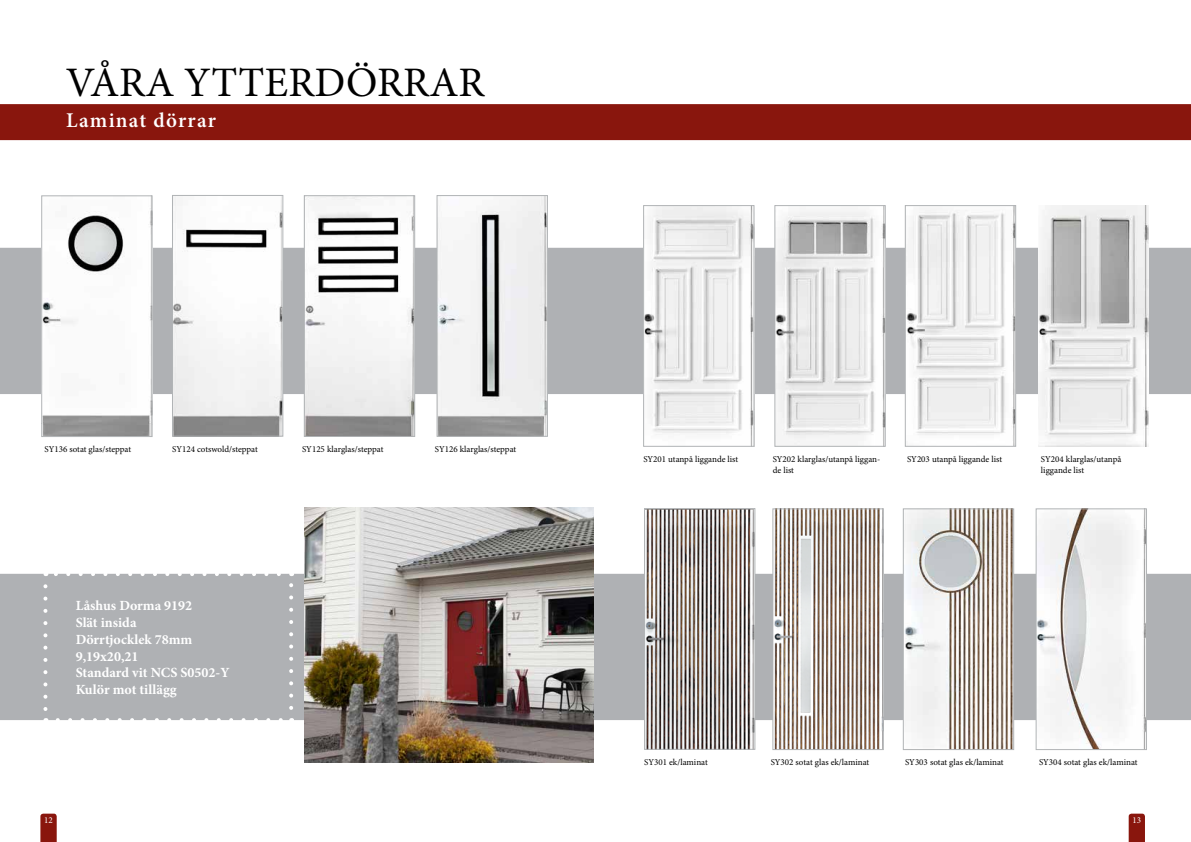
<style>
.page{position:relative;width:1191px;height:842px;background:#fff}
.page>*{position:absolute;margin:0;border:0;box-sizing:border-box;transform-origin:0 0}
.t1{font:42px "Minion Pro";color:#000}
.t2{font:600 21px "Minion Pro";letter-spacing:.06em;color:#fff}
.t3{font:700 14px/16.8px "Minion Pro";color:#fff}
.t4{font:9px/10.8px "Minion Pro";color:#000}
.t5{font:9px "Minion Pro";color:#fff}
</style>
<div class="page">
<div style="left:0;top:248px;width:1191px;height:146px;background:#afb1b4"></div>
<div style="left:0;top:574px;width:1191px;height:146px;background:#afb1b4"></div>
<svg style="left:40px;top:814px;width:17px;height:28px"></svg>
<img style="left:439px;top:197px;width:106px;height:237px">
<div style="left:437px;top:195px;width:110px;height:241px;border:1px solid #b1b4b6"></div>
<svg style="left:1128px;top:814px;width:17px;height:28px"></svg>
<div style="left:0;top:104px;width:1191px;height:36px;background:#89160d"></div>
<img style="left:44px;top:212px;width:106px;height:223px">
<img style="left:174px;top:197px;width:107px;height:237px">
<img style="left:306px;top:198px;width:107px;height:237px">
<div style="left:42px;top:196px;width:110px;height:241px;border:1px solid #b1b4b6"></div>
<div style="left:172px;top:195px;width:111px;height:241px;border:1px solid #b1b4b6"></div>
<div style="left:304px;top:196px;width:111px;height:241px;border:1px solid #b1b4b6"></div>
<img style="left:905px;top:511px;width:106px;height:237px">
<img style="left:1038px;top:511px;width:106px;height:237px">
<img style="left:646px;top:510px;width:107px;height:237px">
<img style="left:774px;top:511px;width:107px;height:237px">
<div style="left:903px;top:509px;width:110px;height:241px;border:1px solid #b1b4b6"></div>
<div style="left:1036px;top:509px;width:110px;height:241px;border:1px solid #b1b4b6"></div>
<div style="left:644px;top:508px;width:111px;height:241px;border:1px solid #b1b4b6"></div>
<div style="left:772px;top:509px;width:111px;height:241px;border:1px solid #b1b4b6"></div>
<img style="left:645px;top:207px;width:107px;height:237px">
<div style="left:643px;top:205px;width:111px;height:241px;border:1px solid #b1b4b6"></div>
<img style="left:907px;top:209px;width:106px;height:226px">
<img style="left:1038px;top:206px;width:110px;height:240px">
<div style="left:905px;top:205px;width:110px;height:241px;border:1px solid #b1b4b6"></div>
<img style="left:776px;top:211px;width:107px;height:233px">
<div style="left:774px;top:205px;width:111px;height:241px;border:1px solid #b1b4b6"></div>
<svg style="left:58px;top:718px;width:227px;height:2px"></svg>
<svg style="left:52px;top:573px;width:227px;height:3px"></svg>
<svg style="left:43px;top:586px;width:4px;height:134px"></svg>
<svg style="left:289px;top:574px;width:4px;height:134px"></svg>
<img style="left:304px;top:507px;width:290px;height:256px">
<h1 class="t1" style="left:66px;top:54px;width:420px">VÅRA YTTERDÖRRAR</h1>
<h2 class="t2" style="left:66px;top:106px;width:152px">Laminat dörrar</h2>
<p class="t4" style="left:45px;top:444px;width:88px">SY136 sotat glas/steppat</p>
<p class="t4" style="left:172px;top:444px;width:87px">SY124 cotswold/steppat</p>
<p class="t4" style="left:302px;top:444px;width:83px">SY125 klarglas/steppat</p>
<p class="t4" style="left:435px;top:444px;width:83px">SY126 klarglas/steppat</p>
<h3 class="t3" style="left:76px;top:597px;width:155px">Låshus Dorma 9192<br>Slät insida<br>Dörrtjocklek 78mm<br>9,19x20,21<br>Standard vit NCS S0502-Y<br>Kulör mot tillägg</h3>
<p class="t5" style="left:44px;top:814px;width:10px">12</p>
<p class="t4" style="left:643px;top:454px;width:96px">SY201 utanpå liggande list</p>
<p class="t4" style="left:907px;top:454px;width:96px">SY203 utanpå liggande list</p>
<p class="t4" style="left:1041px;top:454px;width:82px">SY204 klarglas/utanpå liggande list</p>
<p class="t4" style="left:772px;top:454px;width:109px">SY202 klarglas/utanpå liggan&shy;de list</p>
<p class="t4" style="left:644px;top:757px;width:65px">SY301 ek/laminat</p>
<p class="t4" style="left:770px;top:757px;width:100px">SY302 sotat glas ek/laminat</p>
<p class="t4" style="left:905px;top:757px;width:100px">SY303 sotat glas ek/laminat</p>
<p class="t4" style="left:1039px;top:757px;width:100px">SY304 sotat glas ek/laminat</p>
<p class="t5" style="left:1132px;top:814px;width:10px">13</p>
</div>
